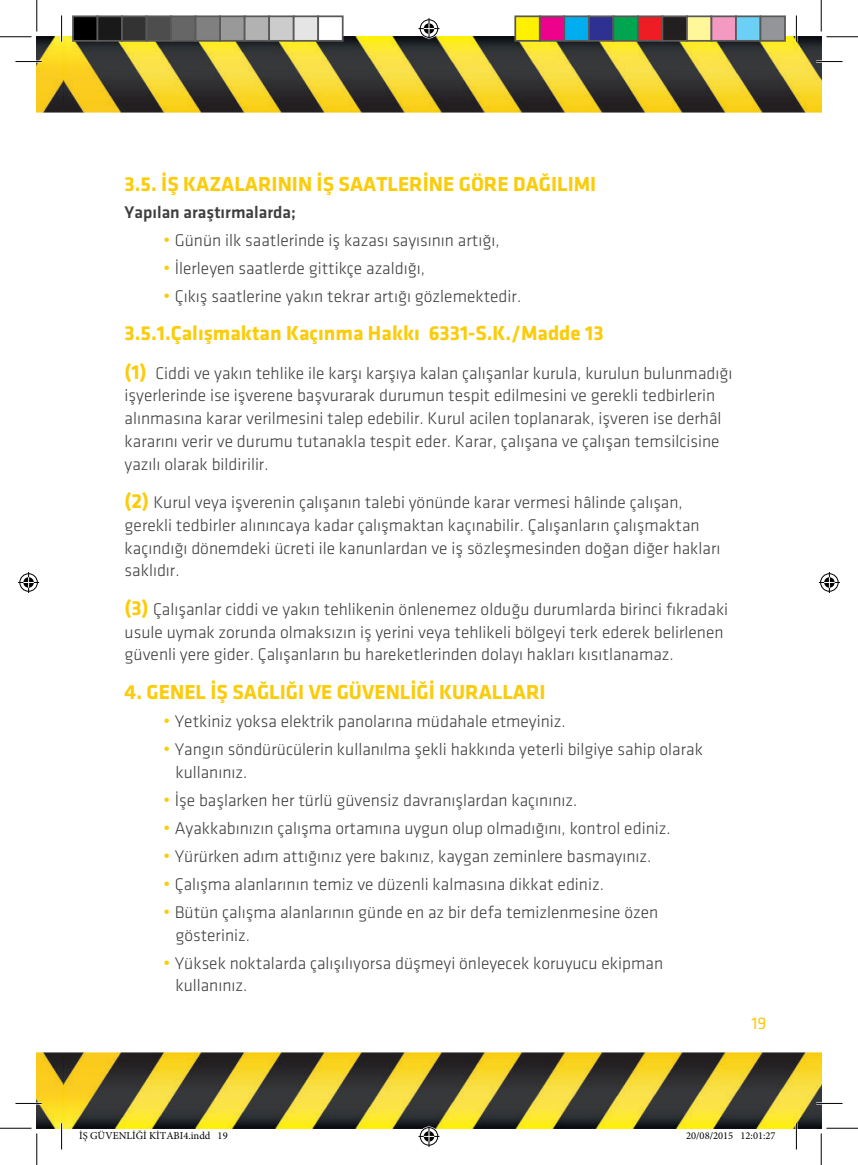
<style>
.page{position:relative;width:858px;height:1165px;background:#fff}
.page>*{position:absolute;margin:0;border:0;box-sizing:border-box;transform-origin:0 0}
.t1{font:700 21px "Klavika";color:#facc0c}
.t2{font:300 17.5px/22.8px "Klavika";color:#3e3e3f}
.t3{font:500 17.5px "Klavika";color:#3e3e3f}
.t4{font:17.5px "Klavika";color:#facc0c}
.t5{font:10.5px "Minion Pro";color:#000}
.s1{font-size:19.25px;color:#facc0c}
.s2{font-weight:700;font-size:21px;color:#facc0c}
</style>
<div class="page">
<img style="left:37px;top:37px;width:784px;height:76px">
<img style="left:37px;top:1052px;width:784px;height:76px">
<hr style="left:15px;top:60px;width:27px;height:3px;background:#fff">
<hr style="left:816px;top:60px;width:26px;height:3px;background:#fff">
<hr style="left:15px;top:1102px;width:27px;height:2px;background:#fff">
<hr style="left:816px;top:1102px;width:26px;height:2px;background:#fff">
<hr style="left:60px;top:15px;width:3px;height:27px;background:#fff">
<hr style="left:60px;top:1123px;width:3px;height:26px;background:#fff">
<hr style="left:795px;top:15px;width:2px;height:27px;background:#fff">
<hr style="left:795px;top:1123px;width:2px;height:26px;background:#fff">
<svg style="left:15px;top:61px;width:27px;height:1px"></svg>
<svg style="left:816px;top:61px;width:26px;height:1px"></svg>
<svg style="left:15px;top:1103px;width:27px;height:1px"></svg>
<svg style="left:816px;top:1103px;width:26px;height:1px"></svg>
<svg style="left:61px;top:15px;width:1px;height:27px"></svg>
<svg style="left:61px;top:1123px;width:1px;height:26px"></svg>
<svg style="left:795px;top:15px;width:1px;height:27px"></svg>
<svg style="left:795px;top:1123px;width:1px;height:26px"></svg>
<hr style="left:0;top:36px;width:32px;height:1px;background:#000">
<hr style="left:826px;top:36px;width:31px;height:1px;background:#000">
<hr style="left:0;top:1128px;width:32px;height:1px;background:#000">
<hr style="left:826px;top:1128px;width:31px;height:1px;background:#000">
<hr style="left:36px;top:0;width:1px;height:31px;background:#000">
<hr style="left:36px;top:1133px;width:1px;height:32px;background:#000">
<hr style="left:820px;top:0;width:1px;height:31px;background:#000">
<hr style="left:820px;top:1133px;width:1px;height:32px;background:#000">
<svg style="left:418px;top:18px;width:21px;height:21px"></svg>
<svg style="left:418px;top:1126px;width:21px;height:21px"></svg>
<svg style="left:18px;top:572px;width:21px;height:21px"></svg>
<svg style="left:818px;top:572px;width:21px;height:21px"></svg>
<div style="left:73px;top:16px;width:24px;height:25px;background:#000"></div>
<div style="left:72px;top:15px;width:26px;height:27px;border:2px solid #595959"></div>
<div style="left:97px;top:16px;width:25px;height:25px;background:#191919"></div>
<div style="left:97px;top:15px;width:26px;height:27px;border:2px solid #595959"></div>
<div style="left:122px;top:16px;width:24px;height:25px;background:#333"></div>
<div style="left:121px;top:15px;width:26px;height:27px;border:2px solid #595959"></div>
<div style="left:146px;top:16px;width:25px;height:25px;background:#4d4d4d"></div>
<div style="left:146px;top:15px;width:26px;height:27px;border:2px solid #595959"></div>
<div style="left:171px;top:16px;width:24px;height:25px;background:#666"></div>
<div style="left:170px;top:15px;width:26px;height:27px;border:2px solid #595959"></div>
<div style="left:195px;top:16px;width:25px;height:25px;background:#808080"></div>
<div style="left:195px;top:15px;width:26px;height:27px;border:2px solid #595959"></div>
<div style="left:220px;top:16px;width:24px;height:25px;background:#999"></div>
<div style="left:219px;top:15px;width:26px;height:27px;border:2px solid #595959"></div>
<div style="left:244px;top:16px;width:25px;height:25px;background:#b2b2b2"></div>
<div style="left:244px;top:15px;width:26px;height:27px;border:2px solid #595959"></div>
<div style="left:269px;top:16px;width:24px;height:25px;background:#ccc"></div>
<div style="left:268px;top:15px;width:26px;height:27px;border:2px solid #595959"></div>
<div style="left:293px;top:16px;width:25px;height:25px;background:#e5e5e5"></div>
<div style="left:293px;top:15px;width:26px;height:27px;border:2px solid #595959"></div>
<div style="left:318px;top:16px;width:24px;height:25px;background:#fff"></div>
<div style="left:317px;top:15px;width:26px;height:27px;border:2px solid #595959"></div>
<div style="left:515px;top:16px;width:24px;height:25px;background:#fff101"></div>
<div style="left:514px;top:15px;width:26px;height:27px;border:2px solid #595959"></div>
<div style="left:539px;top:16px;width:25px;height:25px;background:#ed028c"></div>
<div style="left:538px;top:15px;width:27px;height:27px;border:2px solid #595959"></div>
<div style="left:564px;top:16px;width:24px;height:25px;background:#00aeef"></div>
<div style="left:563px;top:15px;width:26px;height:27px;border:2px solid #595959"></div>
<div style="left:588px;top:16px;width:25px;height:25px;background:#2e3092"></div>
<div style="left:587px;top:15px;width:27px;height:27px;border:2px solid #595959"></div>
<div style="left:613px;top:16px;width:24px;height:25px;background:#00a54f"></div>
<div style="left:612px;top:15px;width:26px;height:27px;border:2px solid #595959"></div>
<div style="left:637px;top:16px;width:25px;height:25px;background:#ee1d23"></div>
<div style="left:636px;top:15px;width:27px;height:27px;border:2px solid #595959"></div>
<div style="left:662px;top:16px;width:24px;height:25px;background:#231f20"></div>
<div style="left:661px;top:15px;width:26px;height:27px;border:2px solid #595959"></div>
<div style="left:686px;top:16px;width:25px;height:25px;background:#fff79a"></div>
<div style="left:685px;top:15px;width:27px;height:27px;border:2px solid #595959"></div>
<div style="left:711px;top:16px;width:24px;height:25px;background:#f499c2"></div>
<div style="left:710px;top:15px;width:26px;height:27px;border:2px solid #595959"></div>
<div style="left:735px;top:16px;width:25px;height:25px;background:#6bcff6"></div>
<div style="left:734px;top:15px;width:27px;height:27px;border:2px solid #595959"></div>
<div style="left:760px;top:16px;width:24px;height:25px;background:#939598"></div>
<div style="left:759px;top:15px;width:26px;height:27px;border:2px solid #595959"></div>
<p class="t1" style="left:125px;top:173px;width:473px">3.5. İŞ KAZALARININ İŞ SAATLERİNE GÖRE DAĞILIMI</p>
<p class="t3" style="left:125px;top:203px;width:173px">Yapılan araştırmalarda;</p>
<p class="t2" style="left:163px;top:229px;width:338px"><span class="s1">•</span> Günün ilk saatlerinde iş kazası sayısının artığı,</p>
<p class="t2" style="left:163px;top:257px;width:263px"><span class="s1">•</span> İlerleyen saatlerde gittikçe azaldığı,</p>
<p class="t2" style="left:163px;top:285px;width:359px"><span class="s1">•</span> Çıkış saatlerine yakın tekrar artığı gözlemektedir.</p>
<p class="t1" style="left:125px;top:322px;width:480px">3.5.1.Çalışmaktan Kaçınma Hakkı 6331-S.K./Madde 13</p>
<p class="t2" style="left:125px;top:362px;width:609px"><span class="s2">(1)</span> Ciddi ve yakın tehlike ile karşı karşıya kalan çalışanlar kurula, kurulun bulunmadığı işyerlerinde ise işverene başvurarak durumun tespit edilmesini ve gerekli tedbirlerin alınmasına karar verilmesini talep edebilir. Kurul acilen toplanarak, işveren ise derhâl kararını verir ve durumu tutanakla tespit eder. Karar, çalışana ve çalışan temsilcisine yazılı olarak bildirilir.</p>
<p class="t2" style="left:125px;top:491px;width:597px"><span class="s2">(2)</span> Kurul veya işverenin çalışanın talebi yönünde karar vermesi hâlinde çalışan, gerekli tedbirler alınıncaya kadar çalışmaktan kaçınabilir. Çalışanların çalışmaktan kaçındığı dönemdeki ücreti ile kanunlardan ve iş sözleşmesinden doğan diğer hakları saklıdır.</p>
<p class="t2" style="left:125px;top:598px;width:605px"><span class="s2">(3)</span> Çalışanlar ciddi ve yakın tehlikenin önlenemez olduğu durumlarda birinci fıkradaki usule uymak zorunda olmaksızın iş yerini veya tehlikeli bölgeyi terk ederek belirlenen güvenli yere gider. Çalışanların bu hareketlerinden dolayı hakları kısıtlanamaz.</p>
<p class="t1" style="left:125px;top:680px;width:422px">4. GENEL İŞ SAĞLIĞI VE GÜVENLİĞİ KURALLARI</p>
<p class="t2" style="left:163px;top:710px;width:404px"><span class="s1">•</span> Yetkiniz yoksa elektrik panolarına müdahale etmeyiniz.</p>
<p class="t2" style="left:175px;top:738px;width:529px;text-indent:-12px"><span class="s1">•</span> Yangın söndürücülerin kullanılma şekli hakkında yeterli bilgiye sahip olarak kullanınız.</p>
<p class="t2" style="left:163px;top:789px;width:415px"><span class="s1">•</span> İşe başlarken her türlü güvensiz davranışlardan kaçınınız.</p>
<p class="t2" style="left:163px;top:817px;width:509px"><span class="s1">•</span> Ayakkabınızın çalışma ortamına uygun olup olmadığını, kontrol ediniz.</p>
<p class="t2" style="left:163px;top:845px;width:489px"><span class="s1">•</span> Yürürken adım attığınız yere bakınız, kaygan zeminlere basmayınız.</p>
<p class="t2" style="left:163px;top:873px;width:442px"><span class="s1">•</span> Çalışma alanlarının temiz ve düzenli kalmasına dikkat ediniz.</p>
<p class="t2" style="left:175px;top:901px;width:484px;text-indent:-12px"><span class="s1">•</span> Bütün çalışma alanlarının günde en az bir defa temizlenmesine özen gösteriniz.</p>
<p class="t2" style="left:175px;top:952px;width:489px;text-indent:-12px"><span class="s1">•</span> Yüksek noktalarda çalışılıyorsa düşmeyi önleyecek koruyucu ekipman kullanınız.</p>
<p class="t4" style="left:751px;top:1014px;width:17px">19</p>
<p class="t5" style="left:79px;top:1130px;width:150px">İŞ GÜVENLİĞİ KİTABI4.indd 19</p>
<p class="t5" style="left:685px;top:1130px;width:91px">20/08/2015 12:01:27</p>
</div>
